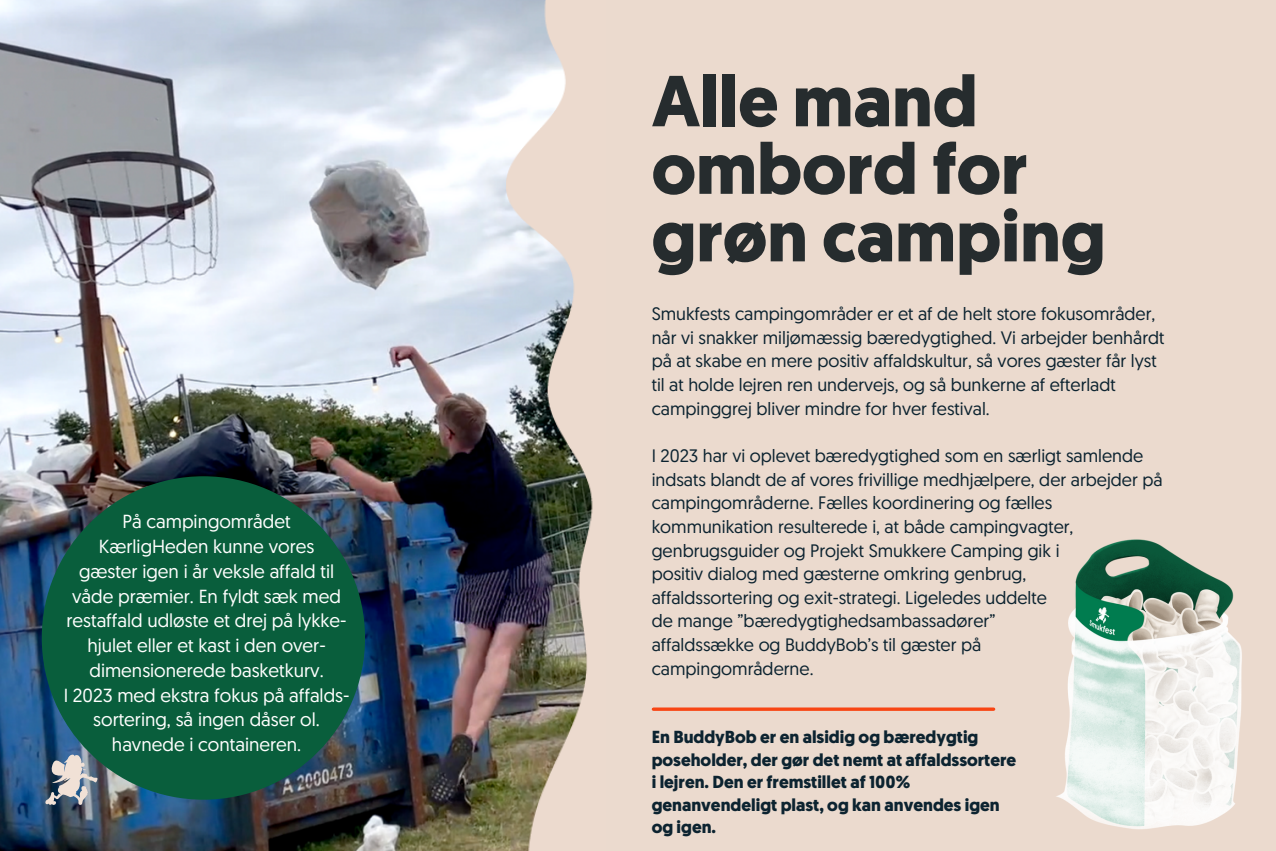
<style>
.page{position:relative;width:1276px;height:851px;background:#fff}
.page>*{position:absolute;margin:0;border:0;box-sizing:border-box;transform-origin:0 0}
.t1{font:700 72px/67.5px "Geomanist";color:#262c2e}
.t2{font:18.9px/24.8px "Geomanist";color:#fffffe;text-align:center}
.t3{font:18px/23.7px "Geomanist";color:#0c2330}
.t4{font:700 17.4px/22.5px "Geomanist";color:#0c2330}
</style>
<div class="page">
<img style="left:0;top:0;width:504px;height:850px">
<div style="left:600px;top:0;width:676px;height:850px;background:#ebdace"></div>
<img style="left:956px;top:539px;width:286px;height:290px">
<div style="left:42px;top:476px;width:323px;height:323px;background:#095e3c;border-radius:50%"></div>
<img style="left:504px;top:0;width:96px;height:850px">
<hr style="left:653px;top:707px;width:340px;height:3px;background:#f84514">
<svg style="left:45px;top:754px;width:53px;height:51px;background:#8c949e"></svg>
<p class="t2" style="left:122px;top:511px;width:170px">På campingområdet</p>
<p class="t2" style="left:99px;top:536px;width:217px">KærligHeden kunne vores</p>
<p class="t2" style="left:66px;top:560px;width:282px">gæster igen i år veksle affald til våde præmier. En fyldt sæk med restaffald udløste et drej på lykke&shy;hjulet eller et kast i den over&shy;dimensionerede basketkurv.</p>
<p class="t2" style="left:64px;top:684px;width:287px">I 2023 med ekstra fokus på affalds&shy;sortering, så ingen dåser ol.</p>
<p class="t2" style="left:112px;top:734px;width:191px">havnede i containeren.</p>
<p class="t1" style="left:652px;top:74px;width:455px">Alle mand ombord for grøn camping</p>
<p class="t3" style="left:652px;top:304px;width:514px">Smukfests campingområder er et af de helt store fokusområder, når vi snakker miljømæssig bæredygtighed. Vi arbejder benhårdt på at skabe en mere positiv affaldskultur, så vores gæster får lyst til at holde lejren ren undervejs, og så bunkerne af efterladt campinggrej bliver mindre for hver festival.</p>
<p class="t3" style="left:652px;top:445px;width:512px">I 2023 har vi oplevet bæredygtighed som en særligt samlende indsats blandt de af vores frivillige medhjælpere, der arbejder på campingområderne. Fælles koordinering og fælles kommunikation resulterede i, at både campingvagter, genbrugsguider og Projekt Smukkere Camping gik i</p>
<p class="t3" style="left:652px;top:564px;width:376px">positiv dialog med gæsterne omkring genbrug,</p>
<p class="t3" style="left:652px;top:587px;width:397px">affaldssortering og exit-strategi. Ligeledes uddelte</p>
<p class="t3" style="left:652px;top:611px;width:345px">de mange ”bæredygtighedsambassadører”</p>
<p class="t3" style="left:652px;top:634px;width:331px">affaldssække og BuddyBob’s til gæster på</p>
<p class="t3" style="left:652px;top:658px;width:163px">campingområderne.</p>
<p class="t4" style="left:652px;top:727px;width:366px">En BuddyBob er en alsidig og bæredygtig poseholder, der gør det nemt at affaldssortere i lejren. Den er fremstillet af 100% genanvendeligt plast, og kan anvendes igen og igen.</p>
</div>
